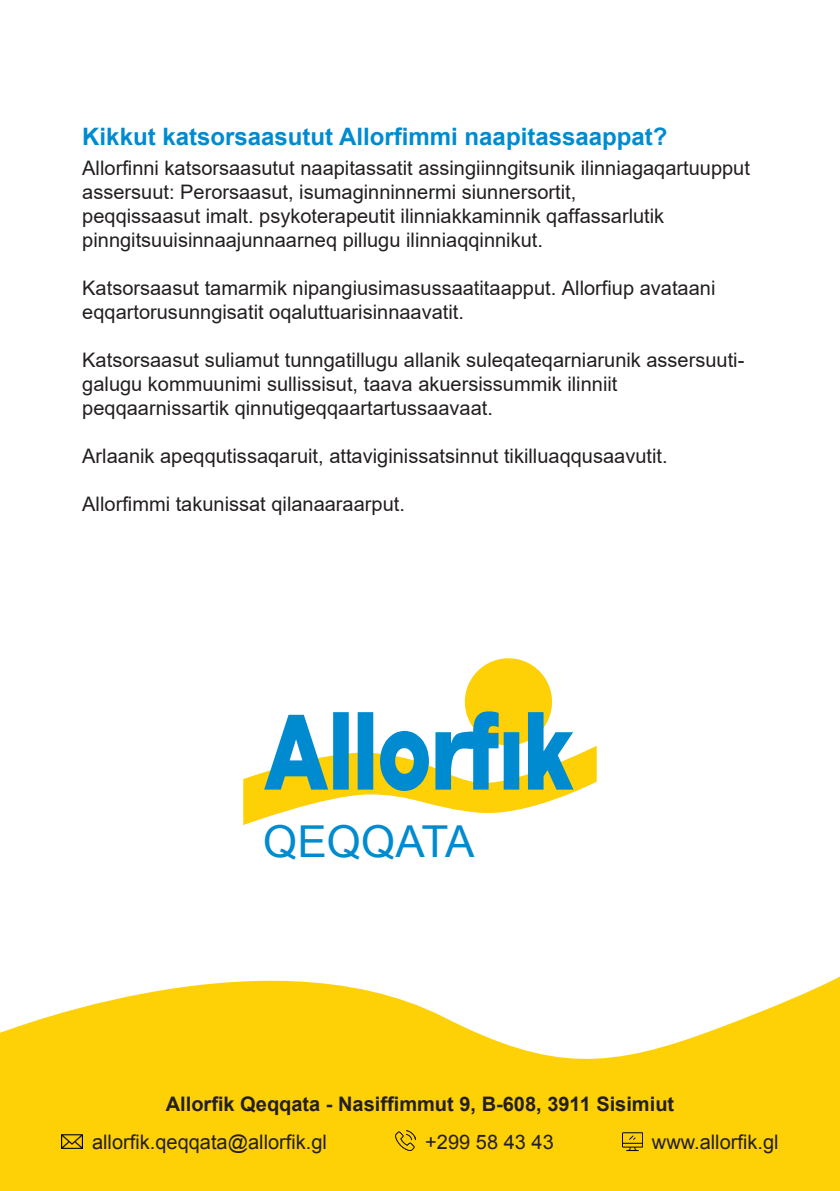
<style>
.page{position:relative;width:840px;height:1191px;background:#fff}
.page>*{position:absolute;margin:0;border:0;box-sizing:border-box;transform-origin:0 0}
.Brødtekst{font:44px "Arial";color:#008bd0}
.Brødtekst-2{font:700 24px "Arial";color:#008bd0}
.Brødtekst-3{font:20px/24px "Arial";color:#231f20}
.Afsender{font:20px "Arial";color:#231f20}
.Afsender-2{font:700 20px "Arial";color:#231f20}
</style>
<div class="page">
<div style="left:464px;top:658px;width:87px;height:87px;background:#fed006;border-radius:50%"></div>
<svg style="left:243px;top:711px;width:353px;height:114px"></svg>
<svg style="left:0;top:977px;width:839px;height:214px;fill:#fed006"></svg>
<img style="left:61px;top:1134px;width:22px;height:14px">
<img style="left:395px;top:1130px;width:20px;height:20px">
<img style="left:621px;top:1131px;width:21px;height:20px">
<p class="Brødtekst-2" style="left:82px;top:121px;width:586px">Kikkut katsorsaasutut Allorfimmi naapitassaappat?</p>
<p class="Brødtekst-3" style="left:82px;top:156px;width:668px">Allorfinni katsorsaasutut naapitassatit assingiinngitsunik ilinniagaqartuupput assersuut: Perorsaasut, isumaginninnermi siunnersortit,<br>peqqissaasut imalt. psykoterapeutit ilinniakkaminnik qaffassarlutik pinngitsuuisinnaajunnaarneq pillugu ilinniaqqinnikut.</p>
<p class="Brødtekst-3" style="left:82px;top:276px;width:634px">Katsorsaasut tamarmik nipangiusimasussaatitaapput. Allorfiup avataani eqqartorusunngisatit oqaluttuarisinnaavatit.</p>
<p class="Brødtekst-3" style="left:82px;top:348px;width:663px">Katsorsaasut suliamut tunngatillugu allanik suleqateqarniarunik assersuuti&shy;galugu kommuunimi sullissisut, taava akuersissummik ilinniit peqqaarnissartik qinnutigeqqaartartussaavaat.</p>
<p class="Brødtekst-3" style="left:82px;top:444px;width:586px">Arlaanik apeqqutissaqaruit, attaviginissatsinnut tikilluaqqusaavutit.</p>
<p class="Brødtekst-3" style="left:82px;top:492px;width:324px">Allorfimmi takunissat qilanaaraarput.</p>
<p class="Brødtekst" style="left:263px;top:813px;width:213px">QEQQATA</p>
<p class="Afsender-2" style="left:166px;top:1090px;width:509px">Allorfik Qeqqata - Nasiffimmut 9, B-608, 3911 Sisimiut</p>
<p class="Afsender" style="left:92px;top:1128px;width:236px">allorfik.qeqqata@allorfik.gl</p>
<p class="Afsender" style="left:425px;top:1128px;width:130px">+299 58 43 43</p>
<p class="Afsender" style="left:651px;top:1128px;width:128px">www.allorfik.gl</p>
</div>
